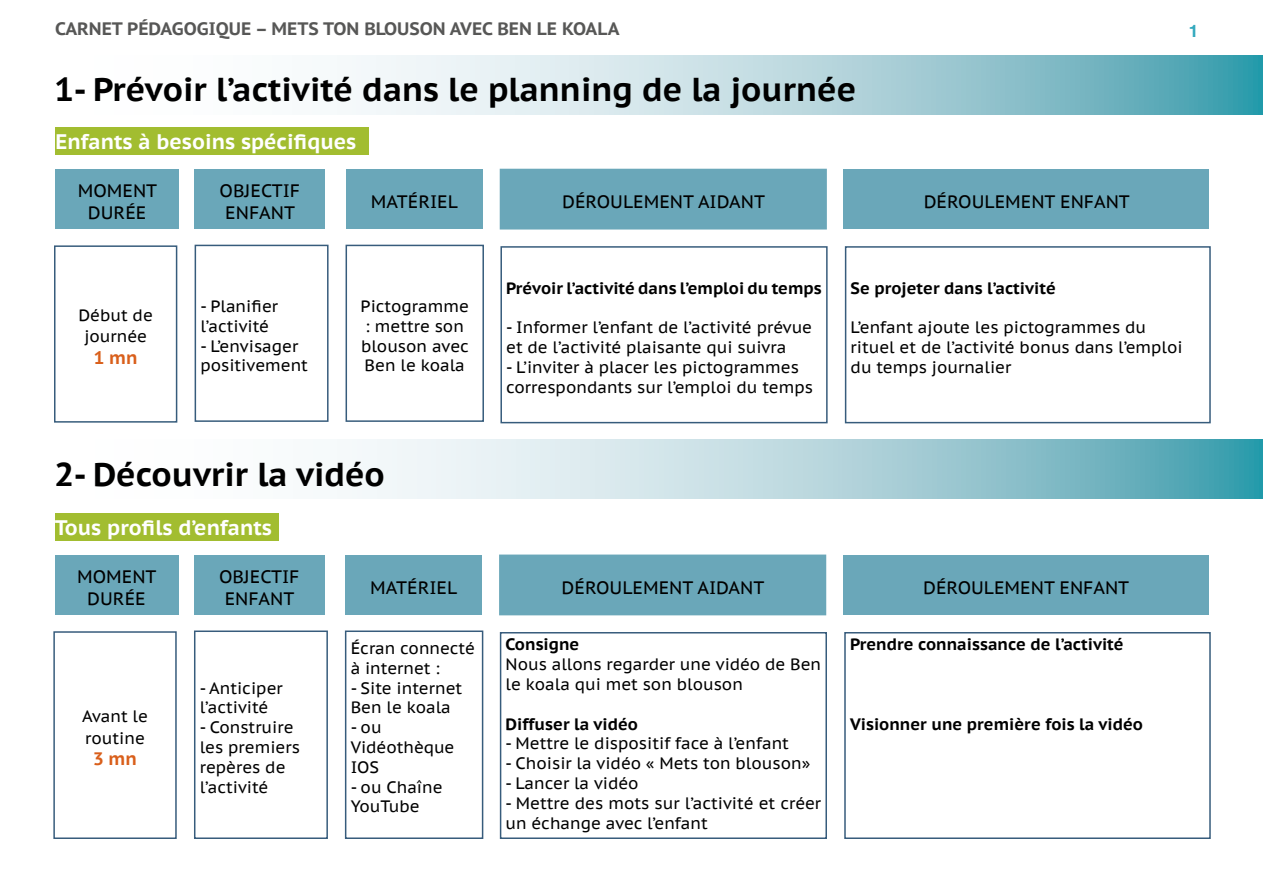
<style>
.page{position:relative;width:1263px;height:893px;background:#fff}
.page>*{position:absolute;margin:0;border:0;box-sizing:border-box;transform-origin:0 0}
.t1{font:700 33px "PT Sans Caption";color:#000}
.t2{font:700 21px "PT Sans Caption";color:#fff}
.t3{font:18px/21.6px "PT Sans Caption";color:#000;text-align:center}
.t4{font:700 18px "PT Sans Caption";color:#575756}
.t5{font:700 18px "PT Sans Caption";color:#d95f1b}
.t6{font:700 18px "Clear Sans";color:#33a9be}
.t7{font:16.5px/19.8px "PT Sans Caption";color:#000}
.t8{font:700 16.5px "PT Sans Caption";color:#000}
</style>
<div class="page">
<div style="left:56px;top:128px;width:313px;height:27px;background:#a2bd30"></div>
<div style="left:55px;top:513px;width:224px;height:28px;background:#a2bd30"></div>
<div style="left:56px;top:169px;width:123px;height:60px;background:#6aa7b9"></div>
<div style="left:55px;top:555px;width:123px;height:60px;background:#6aa7b9"></div>
<div style="left:54px;top:245px;width:123px;height:178px;border:2px solid #375c7c"></div>
<div style="left:53px;top:631px;width:124px;height:208px;border:2px solid #375c7c"></div>
<div style="left:195px;top:169px;width:130px;height:60px;background:#6aa7b9"></div>
<div style="left:194px;top:555px;width:130px;height:60px;background:#6aa7b9"></div>
<div style="left:195px;top:245px;width:134px;height:177px;border:2px solid #375c7c"></div>
<div style="left:194px;top:630px;width:134px;height:209px;border:2px solid #375c7c"></div>
<div style="left:346px;top:169px;width:136px;height:60px;background:#6aa7b9"></div>
<div style="left:345px;top:555px;width:137px;height:60px;background:#6aa7b9"></div>
<div style="left:346px;top:245px;width:138px;height:177px;border:2px solid #375c7c"></div>
<div style="left:345px;top:630px;width:138px;height:209px;border:2px solid #375c7c"></div>
<div style="left:500px;top:169px;width:326px;height:60px;background:#6aa7b9"></div>
<div style="left:500px;top:169px;width:327px;height:61px;border:2px solid #6aa7b9"></div>
<div style="left:500px;top:555px;width:325px;height:60px;background:#6aa7b9"></div>
<div style="left:500px;top:246px;width:328px;height:177px;border:2px solid #375c7c"></div>
<div style="left:500px;top:632px;width:327px;height:207px;border:2px solid #375c7c"></div>
<div style="left:844px;top:169px;width:365px;height:60px;background:#6aa7b9"></div>
<div style="left:843px;top:555px;width:365px;height:60px;background:#6aa7b9"></div>
<div style="left:845px;top:246px;width:366px;height:177px;border:2px solid #375c7c"></div>
<div style="left:844px;top:632px;width:367px;height:207px;border:2px solid #375c7c"></div>
<svg style="left:352px;top:55px;width:910px;height:60px;background:#aed3da"></svg>
<svg style="left:352px;top:439px;width:911px;height:60px;background:#add2da"></svg>
<p class="t4" style="left:55px;top:17px;width:566px">CARNET PÉDAGOGIQUE – METS TON BLOUSON AVEC BEN LE KOALA</p>
<h1 class="t1" style="left:54px;top:67px;width:803px">1- Prévoir l’activité dans le planning de la journée</h1>
<p class="t2" style="left:56px;top:128px;width:302px">Enfants à besoins spécifiques</p>
<p class="t3" style="left:78px;top:180px;width:81px">MOMENT<br>DURÉE</p>
<p class="t3" style="left:220px;top:180px;width:82px">OBJECTIF<br>ENFANT</p>
<p class="t3" style="left:371px;top:191px;width:89px">MATÉRIEL</p>
<p class="t3" style="left:562px;top:191px;width:204px">DÉROULEMENT AIDANT</p>
<p class="t6" style="left:1188px;top:18px;width:13px">1</p>
<p class="t3" style="left:924px;top:191px;width:208px">DÉROULEMENT ENFANT</p>
<p class="t7" style="left:78px;top:304px;width:76px;line-height:21.6px;text-align:center">Début de journée</p>
<p class="t5" style="left:94px;top:346px;width:46px">1 mn</p>
<p class="t7" style="left:200px;top:296px;width:79px">- Planifier l’activité</p>
<p class="t7" style="left:200px;top:335px;width:109px">- L’envisager positivement</p>
<p class="t7" style="left:361px;top:296px;width:110px">Pictogramme : mettre son blouson avec<br>Ben le koala</p>
<p class="t8" style="left:506px;top:277px;width:317px">Prévoir l’activité dans l’emploi du temps</p>
<p class="t7" style="left:506px;top:317px;width:307px">- Informer l’enfant de l’activité prévue et de l’activité plaisante qui suivra</p>
<p class="t7" style="left:506px;top:357px;width:308px">- L’inviter à placer les pictogrammes correspondants sur l’emploi du temps</p>
<p class="t8" style="left:851px;top:277px;width:207px">Se projeter dans l’activité</p>
<p class="t7" style="left:851px;top:317px;width:334px">L’enfant ajoute les pictogrammes du rituel et de l’activité bonus dans l’emploi du temps journalier</p>
<h1 class="t1" style="left:54px;top:452px;width:332px">2- Découvrir la vidéo</h1>
<p class="t2" style="left:55px;top:513px;width:219px">Tous profils d’enfants</p>
<p class="t3" style="left:77px;top:566px;width:81px">MOMENT<br>DURÉE</p>
<p class="t7" style="left:82px;top:705px;width:67px;line-height:21.6px">Avant le routine</p>
<p class="t5" style="left:93px;top:747px;width:46px">3 mn</p>
<p class="t3" style="left:219px;top:566px;width:82px">OBJECTIF<br>ENFANT</p>
<p class="t7" style="left:200px;top:678px;width:85px">- Anticiper l’activité</p>
<p class="t7" style="left:200px;top:717px;width:102px">- Construire les premiers repères de l’activité</p>
<p class="t3" style="left:370px;top:577px;width:89px">MATÉRIEL</p>
<p class="t7" style="left:351px;top:638px;width:126px">Écran connecté à internet :</p>
<p class="t7" style="left:351px;top:678px;width:113px">- Site internet<br>Ben le koala</p>
<p class="t7" style="left:351px;top:717px;width:105px">- ou<br>Vidéothèque<br>IOS</p>
<p class="t7" style="left:351px;top:777px;width:93px">- ou Chaîne<br>YouTube</p>
<p class="t3" style="left:562px;top:577px;width:204px">DÉROULEMENT AIDANT</p>
<p class="t8" style="left:506px;top:634px;width:75px">Consigne</p>
<p class="t7" style="left:506px;top:654px;width:317px">Nous allons regarder une vidéo de Ben le koala qui met son blouson</p>
<p class="t8" style="left:506px;top:713px;width:134px">Diffuser la vidéo</p>
<p class="t7" style="left:506px;top:733px;width:285px">- Mettre le dispositif face à l’enfant</p>
<p class="t7" style="left:506px;top:753px;width:306px">- Choisir la vidéo « Mets ton blouson»</p>
<p class="t7" style="left:506px;top:773px;width:134px">- Lancer la vidéo</p>
<p class="t7" style="left:506px;top:793px;width:317px">- Mettre des mots sur l’activité et créer un échange avec l’enfant</p>
<p class="t3" style="left:923px;top:577px;width:208px">DÉROULEMENT ENFANT</p>
<p class="t8" style="left:850px;top:634px;width:275px">Prendre connaissance de l’activité</p>
<p class="t8" style="left:850px;top:713px;width:295px">Visionner une première fois la vidéo</p>
</div>
